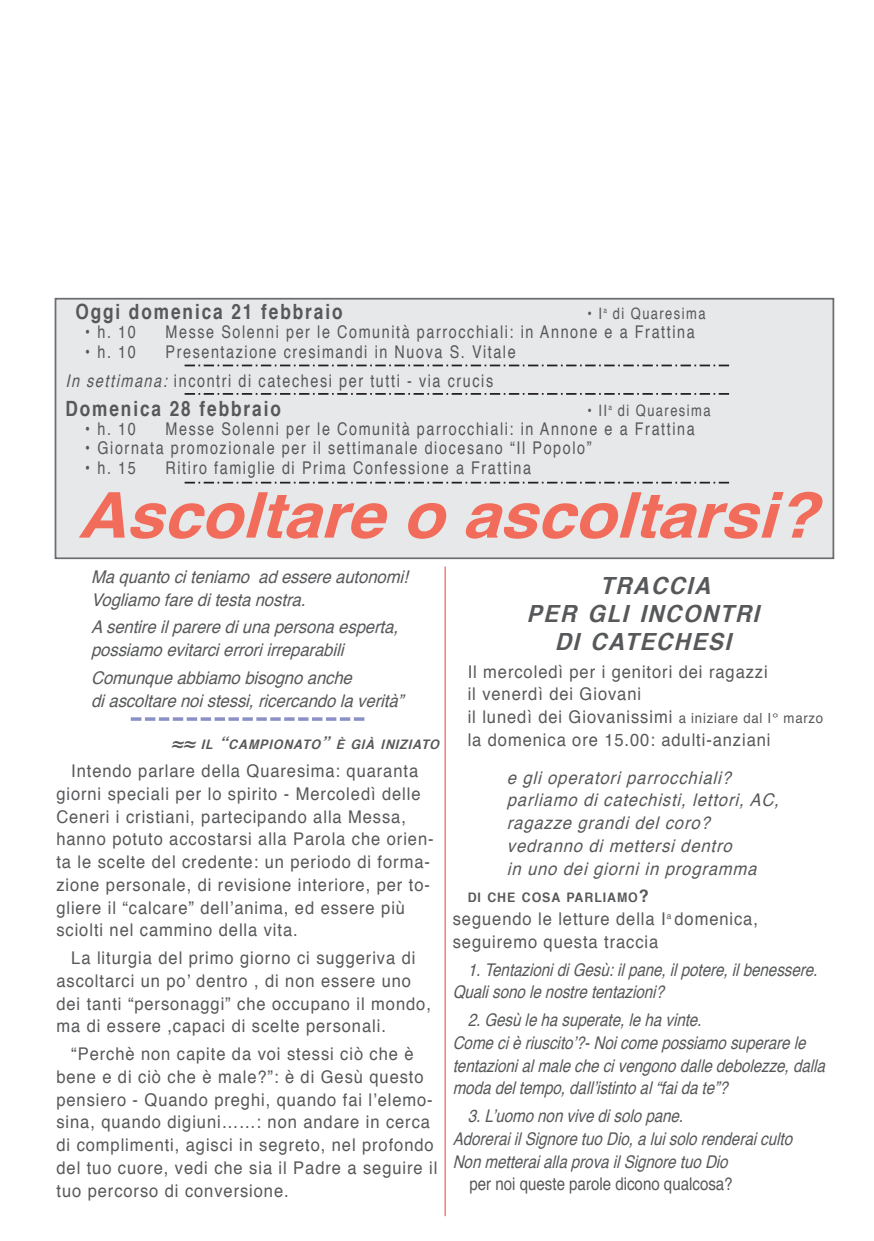
<style>
.page{position:relative;width:874px;height:1241px;background:#fff}
.page>*{position:absolute;margin:0;border:0;box-sizing:border-box;transform-origin:0 0}
.t1{font:italic 700 condensed 63px "Helvetica";color:#f26c5b;scale:1.3 1}
.t2{font:italic 700 condensed 23.62px "Helvetica";color:#57585a;scale:1.15 1}
.t3{font:700 condensed 21px "Helvetica";letter-spacing:.09em;color:#57585a}
.t4{font:condensed 17.5px/22.8px "Helvetica";letter-spacing:.045em;color:#57585a;scale:1.15 1}
.t5{font:italic condensed 17.5px/22.8px "Helvetica";color:#57585a;scale:1.05 1}
.t6{font:italic condensed 17.5px/22.8px "Helvetica";color:#57585a;scale:1.15 1}
.t7{font:condensed 17.5px/29.2px "Helvetica";letter-spacing:.09em;color:#57585a}
.t8{font:condensed 17.5px "Helvetica";color:#57585a;scale:1.05 1}
.t9{font:condensed 17.5px "Helvetica";letter-spacing:.045em;color:#57585a}
.t10{font:condensed 15.75px "Helvetica";letter-spacing:.09em;color:#57585a}
.t11{font:italic 700 condensed 13.12px "Helvetica";color:#57585a;scale:1.15 1}
.t12{font:700 condensed 13.12px "Helvetica";letter-spacing:.06em;color:#57585a;scale:1.15 1}
.s1{font-style:italic}
.s2{font-size:17.5px}
.s3{font-size:14px}
</style>
<div class="page">
<div style="left:56px;top:299px;width:776px;height:258px;background:#e7e8e9"></div>
<div style="left:55px;top:298px;width:778px;height:261px;border:2px solid #6c6d70"></div>
<svg style="left:184px;top:364px;width:544px;height:2px"></svg>
<svg style="left:184px;top:393px;width:544px;height:2px"></svg>
<svg style="left:184px;top:481px;width:544px;height:2px"></svg>
<svg style="left:131px;top:717px;width:233px;height:3px"></svg>
<hr style="left:444px;top:566px;width:1px;height:649px;background:#ee3f3e">
<p class="t3" style="left:75px;top:303px;width:268px">oggi domenica 21 febbraio</p>
<p class="t10" style="left:587px;top:307px;width:119px">• I<sup>a</sup> di Quaresima</p>
<p class="t9" style="left:85px;top:325px;width:52px">• h. 10</p>
<p class="t7" style="left:165px;top:319px;width:530px">Messe Solenni per le Comunità parrocchiali: in Annone e a Frattina</p>
<p class="t9" style="left:85px;top:344px;width:52px">• h. 10</p>
<p class="t7" style="left:65px;top:338px;width:451px;text-indent:100px">Presentazione cresimandi in Nuova S. Vitale<br><span class="s1">Insettimana:</span>incontri di catechesi per tutti - via crucis</p>
<p class="t3" style="left:65px;top:399px;width:217px">domenica 28 febbraio</p>
<p class="t10" style="left:587px;top:403px;width:124px">• II<sup>a</sup> di Quaresima</p>
<p class="t9" style="left:85px;top:421px;width:52px">• h. 10</p>
<p class="t7" style="left:165px;top:416px;width:530px">Messe Solenni per le Comunità parrocchiali: in Annone e a Frattina</p>
<p class="t7" style="left:85px;top:435px;width:507px">• Giornata promozionale per il settimanale diocesano “Il Popolo”</p>
<p class="t9" style="left:85px;top:460px;width:52px">• h. 15</p>
<p class="t7" style="left:165px;top:454px;width:367px">Ritiro famiglie di Prima Confessione a Frattina</p>
<h1 class="t1" style="left:77px;top:489px;width:583px">ASCOLTARE O ASCOLTARSI?</h1>
<p class="t6" style="left:91px;top:566px;width:280px">Ma quanto ci teniamo ad essere autonomi!<br>Vogliamo fare di testa nostra.</p>
<p class="t6" style="left:91px;top:617px;width:272px">A sentire il parere di una persona esperta, possiamo evitarci errori irreparabili</p>
<p class="t6" style="left:91px;top:667px;width:276px">Comunque abbiamo bisogno anche<br>di ascoltare noi stessi, ricercando la verità”</p>
<p class="t11" style="left:171px;top:739px;width:237px"><span class="s2">≈≈</span> IL <span class="s2">“</span>CAMPIONATO<span class="s2">”</span> È GIÀ INIZIATO</p>
<p class="t4" style="left:56px;top:760px;width:329px;text-indent:15px">Intendo parlare della Quaresima: quaranta giorni speciali per lo spirito - Mercoledì delle Ceneri i cristiani, partecipando alla Messa, hanno potuto accostarsi alla Parola che orien&shy;ta le scelte del credente: un periodo di forma&shy;zione personale, di revisione interiore, per to&shy;gliere il “calcare” dell’anima, ed essere più sciolti nel cammino della vita.</p>
<p class="t4" style="left:56px;top:947px;width:327px;text-indent:15px">La liturgia del primo giorno ci suggeriva di ascoltarci un po’ dentro , di non essere uno dei tanti “personaggi” che occupano il mondo, ma di essere ,capaci di scelte personali.</p>
<p class="t4" style="left:56px;top:1043px;width:332px;text-indent:15px">“Perchè non capite da voi stessi ciò che è bene e di ciò che è male?”: è di Gesù questo pensiero - Quando preghi, quando fai l’elemo&shy;sina, quando digiuni……: non andare in cerca di complimenti, agisci in segreto, nel profondo del tuo cuore, vedi che sia il Padre a seguire il tuo percorso di conversione.</p>
<h2 class="t2" style="left:599px;top:575px;width:102px">TRACCIA</h2>
<h2 class="t2" style="left:526px;top:603px;width:208px">PER GLI INCONTRI</h2>
<h2 class="t2" style="left:554px;top:631px;width:159px">DI CATECHESI</h2>
<p class="t4" style="left:467px;top:661px;width:310px">Il mercoledì per i genitori dei ragazzi<br>il venerdì dei Giovani<br>il lunedì dei Giovanissimi <span class="s3">a iniziare dal I° marzo </span>la domenica ore 15.00: adulti-anziani</p>
<p class="t6" style="left:506px;top:767px;width:241px">e gli operatori parrocchiali? parliamo di catechisti, lettori, AC, ragazze grandi del coro? vedranno di mettersi dentro<br>in uno dei giorni in programma</p>
<p class="t12" style="left:467px;top:892px;width:159px">di che cosa parLiaMo<span class="s2">?</span></p>
<p class="t4" style="left:452px;top:908px;width:267px">seguendo le letture della I<sup>a</sup> domenica, seguiremo questa traccia</p>
<p class="t5" style="left:452px;top:959px;width:352px;text-indent:15px">1. Tentazioni di Gesù: il pane, il potere, il benessere.<br>Quali sono le nostre tentazioni?</p>
<p class="t5" style="left:452px;top:1009px;width:359px;text-indent:15px">2. Gesù le ha superate, le ha vinte.<br>Come ci è riuscito’?- Noi come possiamo superare le tentazioni al male che ci vengono dalle debolezze, dalla moda del tempo, dall’istinto al “fai da te”?</p>
<p class="t5" style="left:452px;top:1105px;width:328px;text-indent:15px">3. L’uomo non vive di solo pane.<br>Adorerai il Signore tuo Dio, a lui solo renderai culto<br>Non metterai alla prova il Signore tuo Dio</p>
<p class="t8" style="left:469px;top:1176px;width:252px">per noi queste parole dicono qualcosa?</p>
</div>
